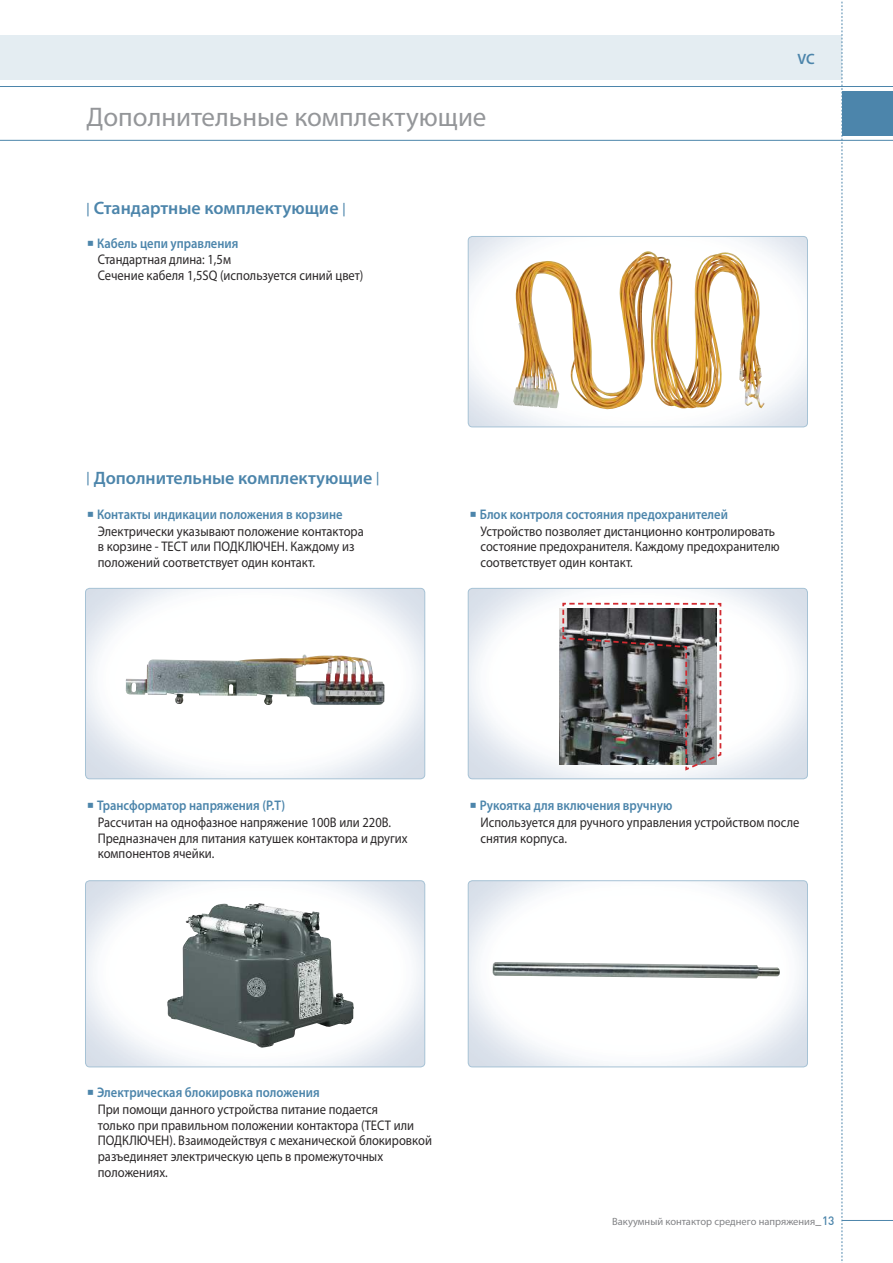
<style>
.page{position:relative;width:893px;height:1263px;background:#fff}
.page>*{position:absolute;margin:0;border:0;box-sizing:border-box;transform-origin:0 0}
.t1{font:27px "Myriad Pro";color:#949699}
.t2{font:600 18px "Myriad Pro";color:#4c85ab}
.t3{font:600 15px "Myriad Pro";color:#4c85ab}
.t4{font:13.95px/16px "Myriad Pro";color:#2b2829;scale:.9 1}
.t5{font:12px "YDVYGO Std 12";color:#4c85ab}
.t6{font:10.5px "Myriad Pro";color:#828386}
.s1{font-size:13.5px}
.s2{font-family:"YDVYGO Std 12";font-size:12px;color:#4c85ab}
.s3{font-weight:600;color:#4c85ab}
.s4{font-family:"DIN";font-weight:500}
.s5{font-family:"DIN";font-weight:500;font-size:12px;color:#4c85ab}
</style>
<div class="page">
<div style="left:0;top:35px;width:842px;height:44px;background:#e4edf2"></div>
<hr style="left:0;top:140px;width:893px;height:1px;background:#4c85ab">
<hr style="left:0;top:86px;width:893px;height:1px;background:#4c85ab">
<svg style="left:842px;top:1px;width:1px;height:1262px"></svg>
<hr style="left:842px;top:1220px;width:51px;height:1px;background:#4c85ab">
<div style="left:842px;top:91px;width:51px;height:45px;background:#4c85ab"></div>
<img style="left:468px;top:237px;width:339px;height:190px">
<div style="left:468px;top:236px;width:340px;height:191px;border:1px solid #a6c2d5;border-radius:4px"></div>
<div style="left:468px;top:880px;width:340px;height:187px;border:1px solid #a6c2d5;border-radius:4px"></div>
<div style="left:85px;top:588px;width:340px;height:191px;border:1px solid #a6c2d5;border-radius:4px"></div>
<div style="left:85px;top:880px;width:340px;height:187px;border:1px solid #a6c2d5;border-radius:4px"></div>
<img style="left:468px;top:588px;width:339px;height:191px">
<div style="left:468px;top:588px;width:340px;height:191px;border:1px solid #a6c2d5;border-radius:4px"></div>
<img style="left:167px;top:903px;width:187px;height:144px">
<img style="left:513px;top:252px;width:149px;height:159px">
<svg style="left:561px;top:602px;width:161px;height:170px;background:#706f70"></svg>
<img style="left:126px;top:655px;width:258px;height:50px">
<img style="left:492px;top:962px;width:288px;height:16px">
<h1 class="t1" style="left:87px;top:107px;width:401px">Дополнительные комплектующие</h1>
<p class="t2" style="left:87px;top:201px;width:260px"><span class="s1">|</span> Стандартные комплектующие <span class="s1">|</span></p>
<p class="t4" style="left:98px;top:236px;width:296px;text-indent:-13px"><span class="s2">■</span><span class="s3">Кабель цепи управления<br></span>Стандартная длина: 1,5м<br>Сечение кабеля 1,5SQ (используется синий цвет)</p>
<p class="t5" style="left:96px;top:238px;width:6px">■</p>
<p class="t3" style="left:797px;top:53px;width:19px">VC</p>
<p class="t2" style="left:87px;top:470px;width:294px"><span class="s1">|</span> Дополнительные комплектующие <span class="s1">|</span></p>
<p class="t4" style="left:480px;top:507px;width:334px;text-indent:-13px"><span class="s2">■</span><span class="s3">Блок контроля состояния предохранителей </span>Устройство позволяет дистанционно контролировать состояние предохранителя. Каждому предохранителю соответствует один контакт.</p>
<p class="t4" style="left:98px;top:507px;width:297px;text-indent:-13px"><span class="s2">■</span><span class="s3">Контакты индикации положения в корзине </span>Электрически указывают положение контактора в корзине - ТЕСТ или ПОДКЛЮЧЕН. Каждому из положений соответствует один контакт.</p>
<p class="t5" style="left:479px;top:509px;width:6px">■</p>
<p class="t5" style="left:96px;top:509px;width:6px">■</p>
<p class="t4" style="left:98px;top:799px;width:346px;text-indent:-13px"><span class="s2">■</span><span class="s3">Трансформатор напряжения (P.T)<br></span>Рассчитан на однофазное напряжение 100В или 220В.<br>Предназначен для питания катушек контактора и других компонентов ячейки.</p>
<p class="t5" style="left:479px;top:801px;width:6px">■</p>
<p class="t4" style="left:480px;top:798px;width:356px;text-indent:-13px"><span class="s2">■</span><span class="s3">Рукоятка для включения вручную<br></span>Используется для ручного управления устройством после снятия корпуса.</p>
<p class="t5" style="left:96px;top:801px;width:6px">■</p>
<p class="t4" style="left:98px;top:1086px;width:373px;text-indent:-13px"><span class="s2">■</span><span class="s3">Электрическая блокировка положения<br></span>При помощи данного устройства питание подается<br>только при правильном положении контактора (ТЕСТ или ПОДКЛЮЧЕН). Взаимодействуя с механической блокировкой разъединяет электрическую цепь в промежуточных положениях.</p>
<p class="t5" style="left:96px;top:1088px;width:6px">■</p>
<p class="t6" style="left:612px;top:1217px;width:224px">Вакуумный контактор среднего напряжения<span class="s4">_</span><span class="s5">13</span></p>
</div>
